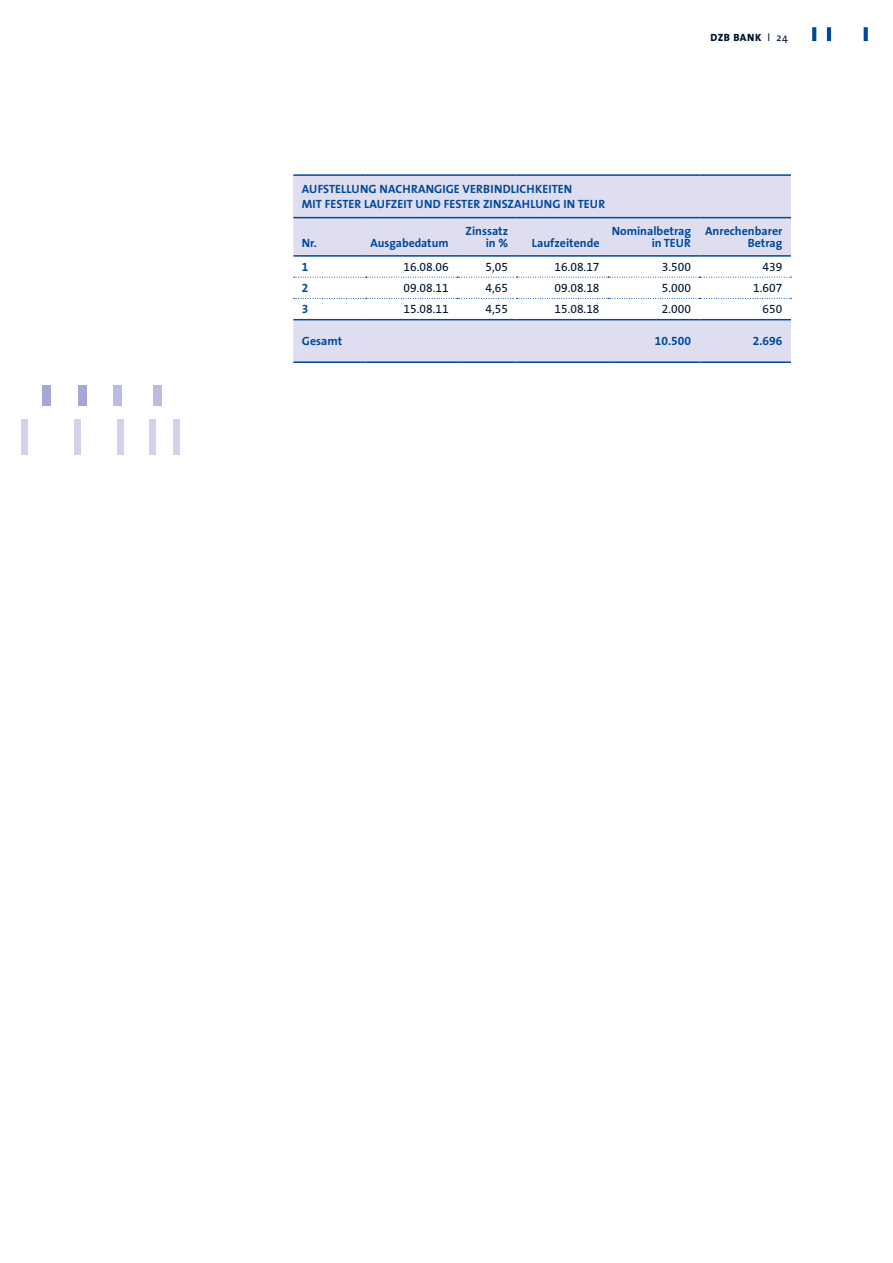
<style>
.page{position:relative;width:893px;height:1263px;background:#fff}
.page>*{position:absolute;margin:0;border:0;box-sizing:border-box;transform-origin:0 0}
.t1{font:700 12px/12px "The Sans";color:#00489a;text-align:right}
.t2{font:12px "The Sans Expert";color:#00142e}
.t3{font:12px "The Sans Bold Expert";color:#00489a}
.t4{font:800 10.5px "The Sans";letter-spacing:.05em;color:#00142e}
.s1{font-weight:400}
</style>
<div class="page">
<div style="left:173px;top:420px;width:6px;height:35px;background:#d2d2eb"></div>
<div style="left:150px;top:420px;width:6px;height:35px;background:#d2d2eb"></div>
<div style="left:117px;top:420px;width:6px;height:35px;background:#d2d2eb"></div>
<div style="left:74px;top:420px;width:7px;height:35px;background:#d2d2eb"></div>
<div style="left:21px;top:420px;width:6px;height:35px;background:#d2d2eb"></div>
<div style="left:153px;top:385px;width:8px;height:20px;background:#bcbce0"></div>
<div style="left:113px;top:385px;width:9px;height:20px;background:#bcbce0"></div>
<div style="left:78px;top:385px;width:8px;height:20px;background:#a6a7d4"></div>
<div style="left:42px;top:385px;width:9px;height:20px;background:#a6a7d4"></div>
<svg style="left:812px;top:27px;width:4px;height:14px"></svg>
<hr style="left:827px;top:27px;width:4px;height:14px;background:#00489a">
<svg style="left:864px;top:27px;width:4px;height:14px"></svg>
<div style="left:293px;top:175px;width:498px;height:43px;background:#dedef0"></div>
<hr style="left:293px;top:217px;width:73px;height:1px;background:#00489a">
<hr style="left:366px;top:217px;width:91px;height:1px;background:#00489a">
<hr style="left:457px;top:217px;width:60px;height:1px;background:#00489a">
<hr style="left:517px;top:217px;width:91px;height:1px;background:#00489a">
<hr style="left:608px;top:217px;width:91px;height:1px;background:#00489a">
<hr style="left:699px;top:217px;width:92px;height:1px;background:#00489a">
<hr style="left:293px;top:361px;width:73px;height:2px;background:#00489a">
<hr style="left:366px;top:361px;width:91px;height:2px;background:#00489a">
<hr style="left:457px;top:361px;width:60px;height:2px;background:#00489a">
<hr style="left:517px;top:361px;width:91px;height:2px;background:#00489a">
<hr style="left:608px;top:361px;width:91px;height:2px;background:#00489a">
<hr style="left:699px;top:361px;width:92px;height:2px;background:#00489a">
<hr style="left:293px;top:174px;width:73px;height:2px;background:#00489a">
<hr style="left:366px;top:174px;width:91px;height:2px;background:#00489a">
<hr style="left:457px;top:174px;width:60px;height:2px;background:#00489a">
<hr style="left:517px;top:174px;width:91px;height:2px;background:#00489a">
<hr style="left:608px;top:174px;width:91px;height:2px;background:#00489a">
<hr style="left:699px;top:174px;width:92px;height:2px;background:#00489a">
<svg style="left:293px;top:218px;width:498px;height:144px"></svg>
<p class="t4" style="left:711px;top:29px;width:79px">DZB BANK <span class="s1">l 24</span></p>
<p class="t1" style="left:302px;top:181px;width:305px;line-height:15px;text-align:left">AUFSTELLUNG NACHRANGIGE VERBINDLICHKEITEN<br>MIT FESTER LAUFZEIT UND FESTER ZINSZAHLUNG IN TEUR</p>
<p class="t1" style="left:302px;top:237px;width:17px">Nr.</p>
<p class="t1" style="left:371px;top:237px;width:80px">Ausgabedatum</p>
<p class="t1" style="left:466px;top:225px;width:44px">Zinssatz in %</p>
<p class="t1" style="left:532px;top:237px;width:69px">Laufzeitende</p>
<p class="t1" style="left:612px;top:225px;width:81px">Nominalbetrag in TEUR</p>
<p class="t1" style="left:705px;top:225px;width:79px">Anrechenbarer<br>Betrag</p>
<p class="t3" style="left:302px;top:257px;width:8px">1</p>
<p class="t2" style="left:404px;top:257px;width:47px">16.08.06</p>
<p class="t2" style="left:486px;top:257px;width:24px">5,05</p>
<p class="t2" style="left:554px;top:257px;width:47px">16.08.17</p>
<p class="t2" style="left:662px;top:257px;width:31px">3.500</p>
<p class="t2" style="left:763px;top:257px;width:21px">439</p>
<p class="t3" style="left:302px;top:278px;width:8px">2</p>
<p class="t2" style="left:404px;top:278px;width:47px">09.08.11</p>
<p class="t2" style="left:486px;top:278px;width:24px">4,65</p>
<p class="t2" style="left:554px;top:278px;width:47px">09.08.18</p>
<p class="t2" style="left:662px;top:278px;width:31px">5.000</p>
<p class="t2" style="left:753px;top:278px;width:31px">1.607</p>
<p class="t3" style="left:302px;top:299px;width:8px">3</p>
<p class="t2" style="left:404px;top:299px;width:47px">15.08.11</p>
<p class="t2" style="left:486px;top:299px;width:24px">4,55</p>
<p class="t2" style="left:554px;top:299px;width:47px">15.08.18</p>
<p class="t2" style="left:662px;top:299px;width:31px">2.000</p>
<p class="t2" style="left:763px;top:299px;width:21px">650</p>
<p class="t1" style="left:302px;top:335px;width:42px">Gesamt</p>
<p class="t3" style="left:655px;top:331px;width:38px">10.500</p>
<p class="t3" style="left:753px;top:331px;width:31px">2.696</p>
</div>
